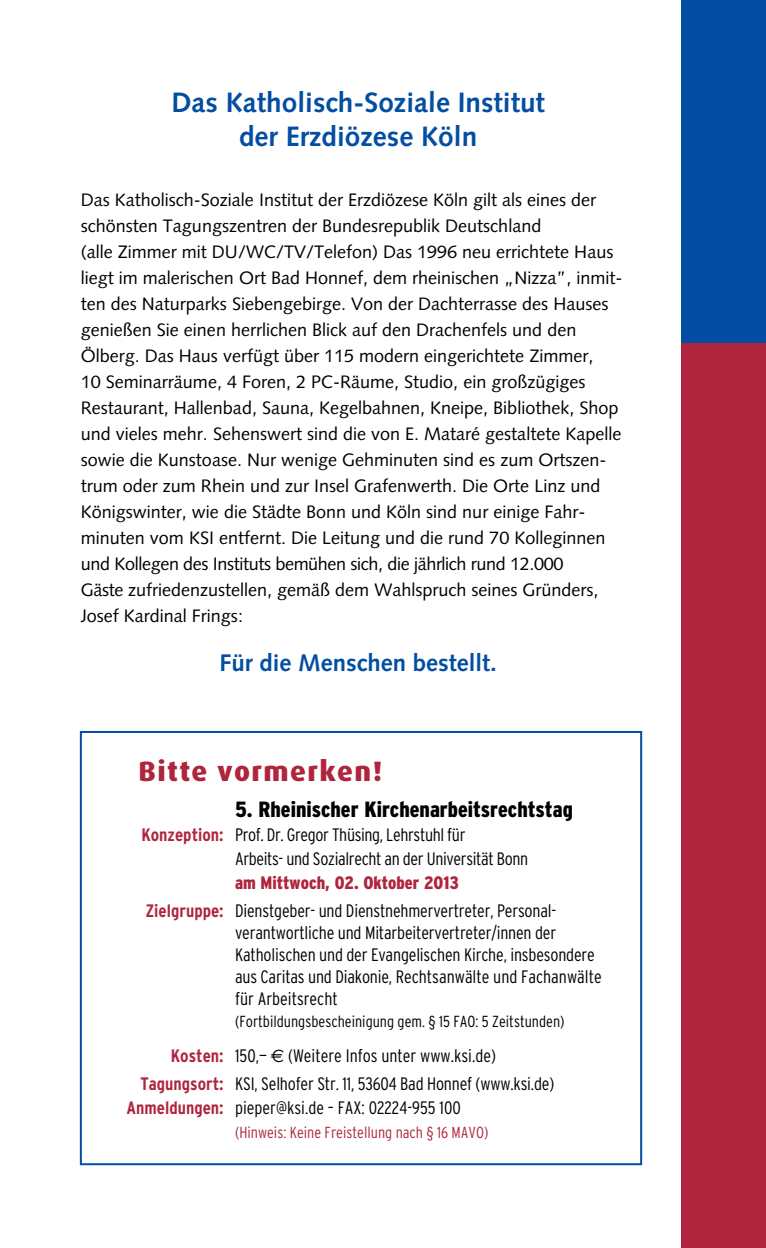
<style>
.page{position:relative;width:766px;height:1248px;background:#fff}
.page>*{position:absolute;margin:0;border:0;box-sizing:border-box;transform-origin:0 0}
.t1{font:700 28px/34px "Syntax";color:#034ea2;text-align:center}
.t2{font:800 28px "Dax";letter-spacing:.05em;color:#ae253d}
.t3{font:700 24px "Syntax";color:#034ea2}
.t4{font:900 condensed 22px "Interstate Plus";color:#000}
.t5{font:18px/26px "Syntax";color:#000}
.t6{font:300 condensed 18px/22px "Interstate Plus";letter-spacing:-.01em;color:#000}
.t7{font:300 condensed 16px "Interstate Plus";color:#000}
.t8{font:300 condensed 16px "Interstate Plus";color:#ae253d}
.s1{font-family:"Interstate";font-weight:700;color:#ae253d}
.s2{font-weight:900;color:#ae253d}
.s3{font-family:"Euro Sans";font-weight:400;font-stretch:normal}
</style>
<div class="page">
<div style="left:681px;top:0;width:84px;height:390px;background:#034ea2"></div>
<div style="left:681px;top:344px;width:84px;height:903px;background:#ae253d"></div>
<div style="left:80px;top:731px;width:562px;height:434px;border:2px solid #034ea2"></div>
<h1 class="t1" style="left:171px;top:85px;width:375px">Das Katholisch-Soziale Institut der Erzdiözese Köln</h1>
<p class="t5" style="left:81px;top:187px;width:543px">Das Katholisch-Soziale Institut der Erzdiözese Köln gilt als eines der schönsten Tagungszentren der Bundesrepublik Deutschland<br>(alle Zimmer mit DU/WC/TV/Telefon) Das 1996 neu errichtete Haus liegt im malerischen Ort Bad Honnef, dem rheinischen „Nizza”, inmit&shy;ten des Naturparks Siebengebirge. Von der Dachterrasse des Hauses genießen Sie einen herrlichen Blick auf den Drachenfels und den Ölberg. Das Haus verfügt über 115 modern eingerichtete Zimmer,<br>10 Seminarräume, 4 Foren, 2 PC-Räume, Studio, ein großzügiges Restaurant, Hallenbad, Sauna, Kegelbahnen, Kneipe, Bibliothek, Shop und vieles mehr. Sehenswert sind die von E. Mataré gestaltete Kapelle sowie die Kunstoase. Nur wenige Gehminuten sind es zum Ortszen&shy;trum oder zum Rhein und zur Insel Grafenwerth. Die Orte Linz und Königswinter, wie die Städte Bonn und Köln sind nur einige Fahr&shy;minuten vom KSI entfernt. Die Leitung und die rund 70 Kolleginnen und Kollegen des Instituts bemühen sich, die jährlich rund 12.000<br>Gäste zufriedenzustellen, gemäß dem Wahlspruch seines Gründers, Josef Kardinal Frings:</p>
<h2 class="t3" style="left:219px;top:649px;width:279px">Für die Menschen bestellt.</h2>
<h1 class="t2" style="left:138px;top:755px;width:245px">Bitte vormerken!</h1>
<p class="t4" style="left:235px;top:797px;width:339px">5. Rheinischer Kirchenarbeitsrechtstag</p>
<p class="t6" style="left:235px;top:822px;width:295px;line-height:24px;text-indent:-94px"><span class="s1">Konzeption:</span> Prof. Dr. Gregor Thüsing, Lehrstuhl für<br>Arbeits- und Sozialrecht an der Universität Bonn</p>
<p class="t6" style="left:146px;top:868px;width:412px;line-height:27.6px;text-align:center"><span class="s2">am Mittwoch, 02. Oktober 2013<br></span><span class="s1">Zielgruppe:</span> Dienstgeber- und Dienstnehmervertreter, Personal-</p>
<p class="t6" style="left:235px;top:921px;width:368px">verantwortliche und Mitarbeitervertreter/innen der Katholischen und der Evangelischen Kirche, insbesondere aus Caritas und Diakonie, Rechtsanwälte und Fachanwälte für Arbeitsrecht</p>
<p class="t7" style="left:235px;top:1012px;width:331px">(Fortbildungsbescheinigung gem. § 15 FAO: 5 Zeitstunden)</p>
<p class="t6" style="left:140px;top:1041px;width:415px;line-height:27.6px;text-indent:30px"><span class="s1">Kosten:</span> 150,— <span class="s3">a</span> (Weitere Infos unter www.ksi.de)<br><span class="s1">Tagungsort:</span> KSI, Selhofer Str. 11, 53604 Bad Honnef (www.ksi.de)</p>
<p class="t6" style="left:127px;top:1096px;width:335px"><span class="s1">Anmeldungen:</span> pieper@ksi.de – FAX: 02224-955 100</p>
<p class="t8" style="left:235px;top:1123px;width:255px">(Hinweis: Keine Freistellung nach § 16 MAVO)</p>
</div>
